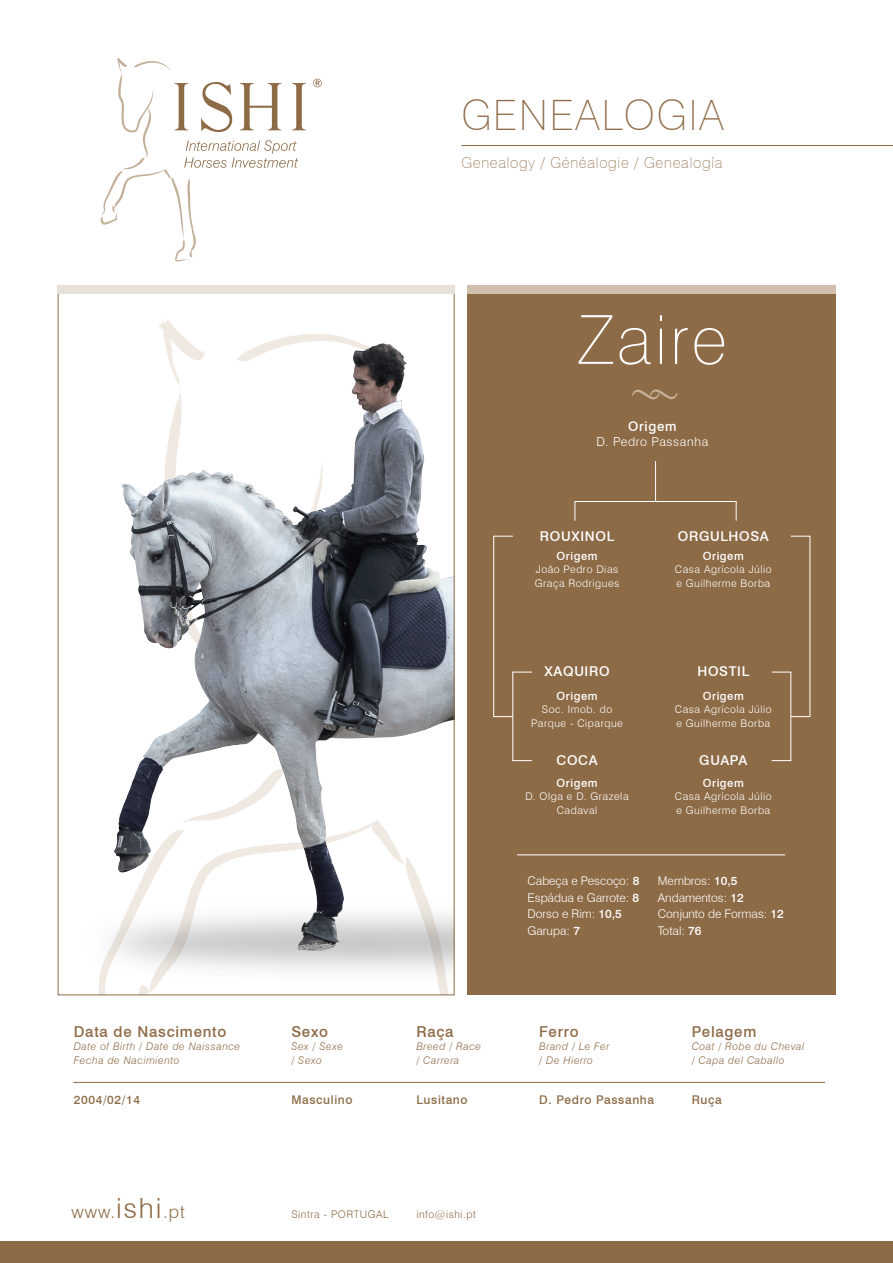
<style>
.page{position:relative;width:893px;height:1263px;background:#fff}
.page>*{position:absolute;margin:0;border:0;box-sizing:border-box;transform-origin:0 0}
.t1{font:100 67.65px "Swiss 721 BT";letter-spacing:.05em;color:#fff}
.t2{font:100 41.85px "Swiss 721 BT";letter-spacing:.05em;color:#8e6b47}
.t3{font:300 17.7px "Swiss 721 BT";color:#8e6b47}
.t4{font:500 15px "Swiss 721 BT";letter-spacing:.05em;color:#8e6b47}
.t5{font:100 15px "Swiss 721 BT";letter-spacing:.05em;color:#8e6b47}
.t6{font:500 13.5px "Swiss 721 BT";letter-spacing:.05em;color:#fff}
.t7{font:500 13.2px "Swiss 721 BT";letter-spacing:.05em;color:#fff}
.t8{font:300 12.3px "Swiss 721 BT";letter-spacing:.05em;color:#fff}
.t9{font:300 12px/16.5px "Swiss 721 BT";color:#fff}
.t10{font:500 12px "Swiss 721 BT";letter-spacing:.05em;color:#8e6b47}
.t11{font:500 11.25px "Swiss 721 BT";letter-spacing:.05em;color:#fff}
.t12{font:300 10.5px/13.5px "Swiss 721 BT";letter-spacing:.05em;color:#fff}
.t13{font:italic 300 10.5px/13.5px "Swiss 721 BT";letter-spacing:.05em;color:#8e6b47}
.t14{font:300 10.5px "Swiss 721 BT";letter-spacing:.05em;color:#8e6b47}
.s1{font-size:27.9px}
.s2{font-weight:500}
</style>
<div class="page">
<div style="left:0;top:1242px;width:893px;height:21px;background:#8e6b47"></div>
<svg style="left:313px;top:79px;width:9px;height:8px"></svg>
<svg style="left:101px;top:58px;width:205px;height:203px"></svg>
<img style="left:98px;top:320px;width:354px;height:673px">
<div style="left:467px;top:285px;width:369px;height:710px;background:#8e6b47"></div>
<hr style="left:461px;top:145px;width:432px;height:1px;background:#8e6b47">
<hr style="left:73px;top:1082px;width:752px;height:1px;background:#8e6b47">
<hr style="left:517px;top:854px;width:268px;height:1px;background:#fff">
<svg style="left:632px;top:389px;width:45px;height:11px"></svg>
<hr style="left:655px;top:461px;width:1px;height:40px;background:#fff">
<div style="left:575px;top:501px;width:161px;height:20px;border:1px solid #fff"></div>
<div style="left:512px;top:672px;width:20px;height:89px;border:1px solid #fff"></div>
<div style="left:493px;top:536px;width:20px;height:181px;border:1px solid #fff"></div>
<div style="left:467px;top:285px;width:369px;height:9px;background:#cfbfac"></div>
<div style="left:58px;top:285px;width:397px;height:9px;background:#e8e1d7"></div>
<h2 class="t2" style="left:461px;top:90px;width:264px">GENEALOGIA</h2>
<h3 class="t5" style="left:461px;top:153px;width:263px">Genealogy / Généalogie / Genealogía</h3>
<h3 class="t4" style="left:74px;top:1022px;width:154px">Data de Nascimento</h3>
<p class="t13" style="left:74px;top:1039px;width:168px">Date of Birth / Date de Naissance<br>Fecha de Nacimiento</p>
<p class="t10" style="left:74px;top:1092px;width:68px">2004/02/14</p>
<h3 class="t3" style="left:72px;top:1200px;width:115px">www.<span class="s1">ishi</span>.pt</h3>
<h3 class="t4" style="left:291px;top:1022px;width:38px">Sexo</h3>
<p class="t13" style="left:291px;top:1039px;width:53px">Sex / Sexe / Sexo</p>
<p class="t10" style="left:291px;top:1092px;width:63px">Masculino</p>
<h3 class="t4" style="left:416px;top:1022px;width:39px">Raça</h3>
<p class="t13" style="left:416px;top:1039px;width:66px">Breed / Race / Carrera</p>
<p class="t10" style="left:416px;top:1092px;width:53px">Lusitano</p>
<p class="t14" style="left:291px;top:1208px;width:99px">Sintra - PORTUGAL</p>
<p class="t14" style="left:416px;top:1208px;width:61px">info@ishi.pt</p>
<h1 class="t1" style="left:578px;top:299px;width:150px">Zaire</h1>
<p class="t7" style="left:628px;top:418px;width:50px">Origem</p>
<p class="t8" style="left:596px;top:434px;width:113px">D. Pedro Passanha</p>
<p class="t6" style="left:540px;top:528px;width:76px">ROUXINOL</p>
<p class="t6" style="left:678px;top:528px;width:92px">ORGULHOSA</p>
<p class="t11" style="left:556px;top:549px;width:43px">Origem</p>
<p class="t12" style="left:535px;top:563px;width:86px">João Pedro Dias<br>Graça Rodrigues</p>
<p class="t11" style="left:703px;top:549px;width:43px">Origem</p>
<p class="t12" style="left:675px;top:563px;width:98px">Casa Agrícola Júlio e Guilherme Borba</p>
<p class="t6" style="left:545px;top:663px;width:67px">XAQUIRO</p>
<p class="t6" style="left:697px;top:663px;width:53px">HOSTIL</p>
<p class="t11" style="left:556px;top:689px;width:43px">Origem</p>
<p class="t12" style="left:531px;top:703px;width:93px;text-align:center">Soc. Imob. do<br>Parque - Ciparque</p>
<p class="t11" style="left:703px;top:689px;width:43px">Origem</p>
<p class="t12" style="left:675px;top:703px;width:98px">Casa Agrícola Júlio e Guilherme Borba</p>
<p class="t6" style="left:556px;top:752px;width:43px">COCA</p>
<p class="t6" style="left:699px;top:752px;width:50px">GUAPA</p>
<p class="t11" style="left:556px;top:776px;width:43px">Origem</p>
<p class="t12" style="left:525px;top:790px;width:105px;text-align:center">D. Olga e D. Grazela<br>Cadaval</p>
<p class="t11" style="left:703px;top:776px;width:43px">Origem</p>
<p class="t12" style="left:675px;top:790px;width:98px">Casa Agrícola Júlio e Guilherme Borba</p>
<p class="t9" style="left:528px;top:873px;width:113px">Cabeça e Pescoço: <span class="s2">8<br></span>Espádua e Garrote: <span class="s2">8<br></span>Dorso e Rim: <span class="s2">10,5<br></span>Garupa: <span class="s2">7</span></p>
<p class="t9" style="left:658px;top:873px;width:128px">Membros: <span class="s2">10,5<br></span>Andamentos: <span class="s2">12<br></span>Conjunto de Formas: <span class="s2">12<br></span>Total: <span class="s2">76</span></p>
<h3 class="t4" style="left:539px;top:1022px;width:41px">Ferro</h3>
<p class="t13" style="left:539px;top:1039px;width:72px">Brand / Le Fer / De Hierro</p>
<p class="t10" style="left:539px;top:1092px;width:116px">D. Pedro Passanha</p>
<h3 class="t4" style="left:692px;top:1022px;width:66px">Pelagem</h3>
<p class="t13" style="left:692px;top:1039px;width:114px">Coat / Robe du Cheval / Capa del Caballo</p>
<p class="t10" style="left:692px;top:1092px;width:32px">Ruça</p>
</div>
